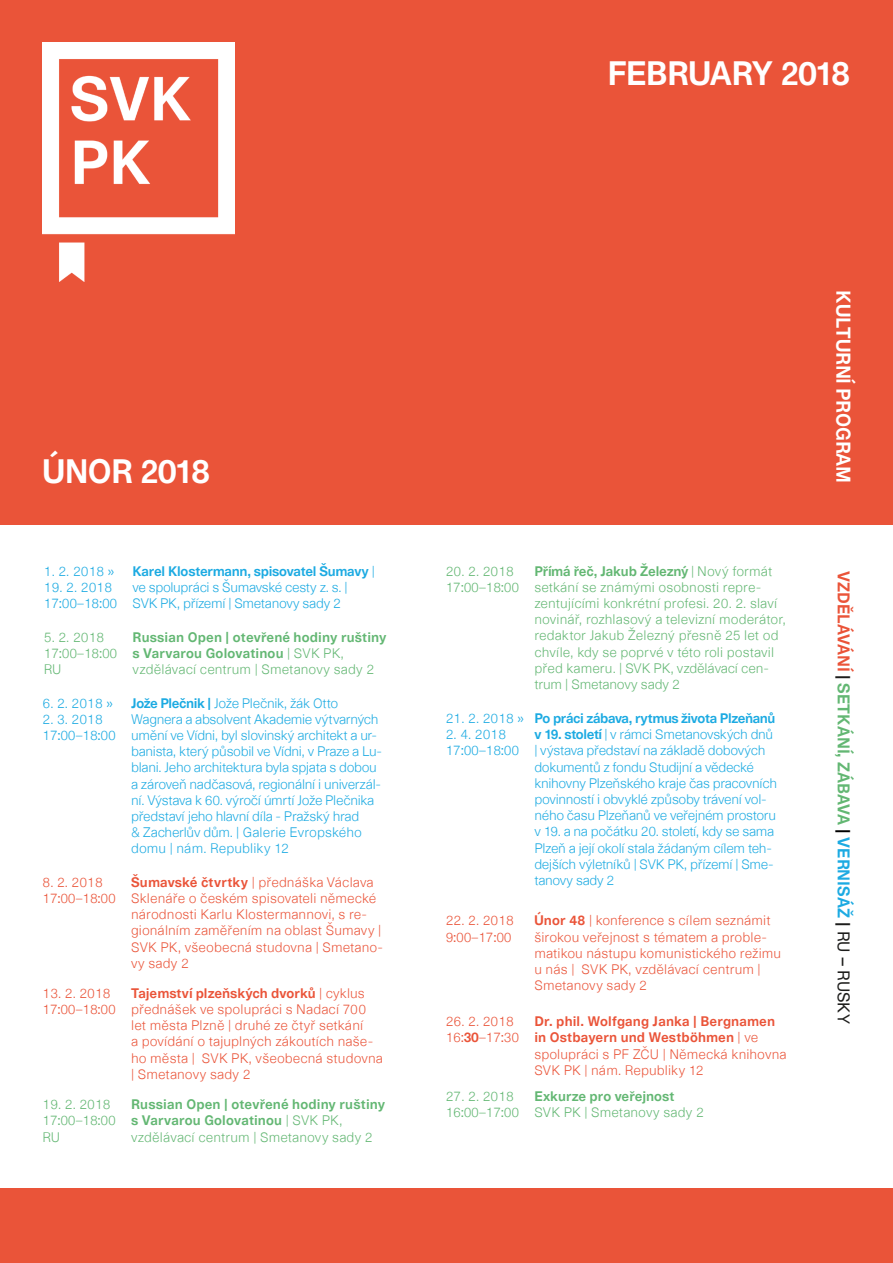
<style>
.page{position:relative;width:893px;height:1263px;background:#fff}
.page>*{position:absolute;margin:0;border:0;box-sizing:border-box;transform-origin:0 0}
.t1{font:700 33px "Cern";letter-spacing:-.03em;color:#fff}
.t2{font:700 19.5px "Cern";letter-spacing:-.02em;color:#fff}
.t3{font:700 16.5px "Cern";color:#63b773}
.t4{font:300 13.5px/16.2px "Cern";letter-spacing:-.025em;color:#1caae2}
.t5{font:300 13.5px/16.2px "Cern";letter-spacing:.005em;color:#ea5439}
.t6{font:300 13.5px/16.2px "Cern";color:#63b773}
.t7{font:700 13.5px/16.2px "Cern";letter-spacing:.01em;color:#63b773}
.s1{font-weight:700}
.s2{font-weight:300}
.s3{color:#ea5439}
.s4{color:#1d1d1b}
.s5{color:#000}
.s6{color:#1caae2}
.s7{font-weight:500;color:#1d1d1b}
</style>
<div class="page">
<div style="left:0;top:0;width:893px;height:524px;background:#ea5439"></div>
<img style="left:43px;top:43px;width:191px;height:239px">
<div style="left:0;top:1188px;width:893px;height:75px;background:#ea5439"></div>
<p class="t1" style="left:608px;top:48px;width:244px">FEBRUARY 2018</p>
<p class="t1" style="left:43px;top:446px;width:169px">ÚNOR 2018</p>
<p class="t4" style="left:44px;top:563px;width:72px">1. 2. 2018 »</p>
<p class="t4" style="left:44px;top:579px;width:70px">19. 2. 2018</p>
<p class="t4" style="left:44px;top:595px;width:75px">17:00–18:00</p>
<p class="t4" style="left:133px;top:563px;width:244px"><span class="s1">Karel Klostermann, spisovatel Šumavy</span> | ve spolupráci s Šumavské cesty z. s. |<br>SVK PK, přízemí | Smetanovy sady 2</p>
<p class="t6" style="left:44px;top:629px;width:62px">5. 2. 2018</p>
<p class="t6" style="left:44px;top:645px;width:75px">17:00–18:00</p>
<p class="t6" style="left:44px;top:661px;width:19px">RU</p>
<p class="t7" style="left:133px;top:629px;width:256px">Russian Open | otevřené hodiny ruštiny s Varvarou Golovatinou <span class="s2">| SVK PK, vzdělávací centrum | Smetanovy sady 2</span></p>
<p class="t4" style="left:43px;top:694px;width:72px">6. 2. 2018 »</p>
<p class="t4" style="left:43px;top:711px;width:62px">2. 3. 2018</p>
<p class="t4" style="left:43px;top:727px;width:75px">17:00–18:00</p>
<p class="t4" style="left:131px;top:694px;width:249px"><span class="s1">Jože Plečnik |</span> Jože Plečnik, žák Otto<br>Wagnera a absolvent Akademie výtvarných umění ve Vídni, byl slovinský architekt a ur-</p>
<p class="t4" style="left:131px;top:743px;width:252px">banista, který působil ve Vídni, v Praze a Lu&shy;blani. Jeho architektura byla spjata s dobou a zároveň nadčasová, regionální i univerzál&shy;ní. Výstava k 60. výročí úmrtí Jože Plečnika představí jeho hlavní díla - Pražský hrad<br>&amp; Zacherlův dům. | Galerie Evropského domu | nám. Republiky 12</p>
<p class="t5" style="left:43px;top:874px;width:62px">8. 2. 2018</p>
<p class="t5" style="left:43px;top:890px;width:75px">17:00–18:00</p>
<p class="t5" style="left:131px;top:874px;width:253px"><span class="s1">Šumavské čtvrtky</span> | přednáška Václava Sklenáře o českém spisovateli německé národnosti Karlu Klostermannovi, s re&shy;gionálním zaměřením na oblast Šumavy | SVK PK, všeobecná studovna | Smetano&shy;vy sady 2</p>
<p class="t5" style="left:43px;top:985px;width:70px">13. 2. 2018</p>
<p class="t5" style="left:43px;top:1001px;width:75px">17:00–18:00</p>
<p class="t5" style="left:131px;top:985px;width:253px"><span class="s1">Tajemství plzeňských dvorků</span> | cyklus přednášek ve spolupráci s Nadací 700 let města Plzně | druhé ze čtyř setkání<br>a povídání o tajuplných zákoutích naše&shy;ho města | SVK PK, všeobecná studovna | Smetanovy sady 2</p>
<p class="t6" style="left:43px;top:1096px;width:70px">19. 2. 2018</p>
<p class="t6" style="left:43px;top:1112px;width:75px">17:00–18:00</p>
<p class="t6" style="left:43px;top:1128px;width:19px">RU</p>
<p class="t7" style="left:131px;top:1096px;width:256px">Russian Open | otevřené hodiny ruštiny s Varvarou Golovatinou <span class="s2">| SVK PK, vzdělávací centrum | Smetanovy sady 2</span></p>
<p class="t2" style="left:859px;top:290px;width:194px;rotate:90deg">KULTURNÍ PROGRAM</p>
<p class="t6" style="left:446px;top:563px;width:70px">20. 2. 2018</p>
<p class="t6" style="left:446px;top:579px;width:75px">17:00–18:00</p>
<p class="t6" style="left:534px;top:563px;width:240px"><span class="s1">Přímá řeč, Jakub Železný</span> | Nový formát setkání se známými osobnosti repre-</p>
<p class="t6" style="left:534px;top:595px;width:253px">zentujícími konkrétní profesi. 20. 2. slaví novinář, rozhlasový a televizní moderátor, redaktor Jakub Železný přesně 25 let od chvíle, kdy se poprvé v této roli postavil před kameru. | SVK PK, vzdělávací cen&shy;trum | Smetanovy sady 2</p>
<p class="t4" style="left:446px;top:710px;width:80px">21. 2. 2018 »</p>
<p class="t4" style="left:446px;top:726px;width:62px">2. 4. 2018</p>
<p class="t4" style="left:446px;top:742px;width:75px">17:00–18:00</p>
<p class="t4" style="left:534px;top:710px;width:244px"><span class="s1">Po práci zábava, rytmus života Plzeňanů v 19. století</span> | v rámci Smetanovských dnů | výstava představí na základě dobových dokumentů z fondu Studijní a vědecké knihovny Plzeňského kraje čas pracovních povinností i obvyklé způsoby trávení vol&shy;ného času Plzeňanů ve veřejném prostoru v 19. a na počátku 20. století, kdy se sama Plzeň a její okolí stala žádaným cílem teh-</p>
<p class="t4" style="left:534px;top:856px;width:241px">dejších výletníků | SVK PK, přízemí | Sme&shy;tanovy sady 2</p>
<p class="t5" style="left:446px;top:912px;width:70px">22. 2. 2018</p>
<p class="t5" style="left:446px;top:928px;width:67px">9:00–17:00</p>
<p class="t5" style="left:534px;top:912px;width:238px"><span class="s1">Únor 48</span> | konference s cílem seznámit širokou veřejnost s tématem a proble-</p>
<p class="t5" style="left:534px;top:945px;width:248px">matikou nástupu komunistického režimu u nás | SVK PK, vzdělávací centrum |<br>Smetanovy sady 2</p>
<p class="t5" style="left:446px;top:1013px;width:70px">26. 2. 2018</p>
<p class="t5" style="left:446px;top:1029px;width:75px">16:<span class="s1">30</span>–17:30</p>
<p class="t5" style="left:534px;top:1013px;width:254px"><span class="s1">Dr. phil. Wolfgang Janka | Bergnamen in Ostbayern und Westböhmen</span> | ve spolupráci s PF ZČU | Německá knihovna<br>SVK PK | nám. Republiky 12</p>
<p class="t3" style="left:856px;top:571px;width:454px;rotate:90deg"><span class="s3">VZDĚLÁVÁNÍ</span> <span class="s4">|</span> SETKÁNÍ, ZÁBAVA <span class="s5">|</span> <span class="s6">VERNISÁŽ</span> <span class="s4">|</span> <span class="s7">RU – RUSKY</span></p>
<p class="t6" style="left:446px;top:1088px;width:70px">27. 2. 2018</p>
<p class="t6" style="left:446px;top:1104px;width:75px">16:00–17:00</p>
<p class="t7" style="left:534px;top:1088px;width:142px">Exkurze pro veřejnost</p>
<p class="t6" style="left:534px;top:1104px;width:171px">SVK PK | Smetanovy sady 2</p>
</div>
